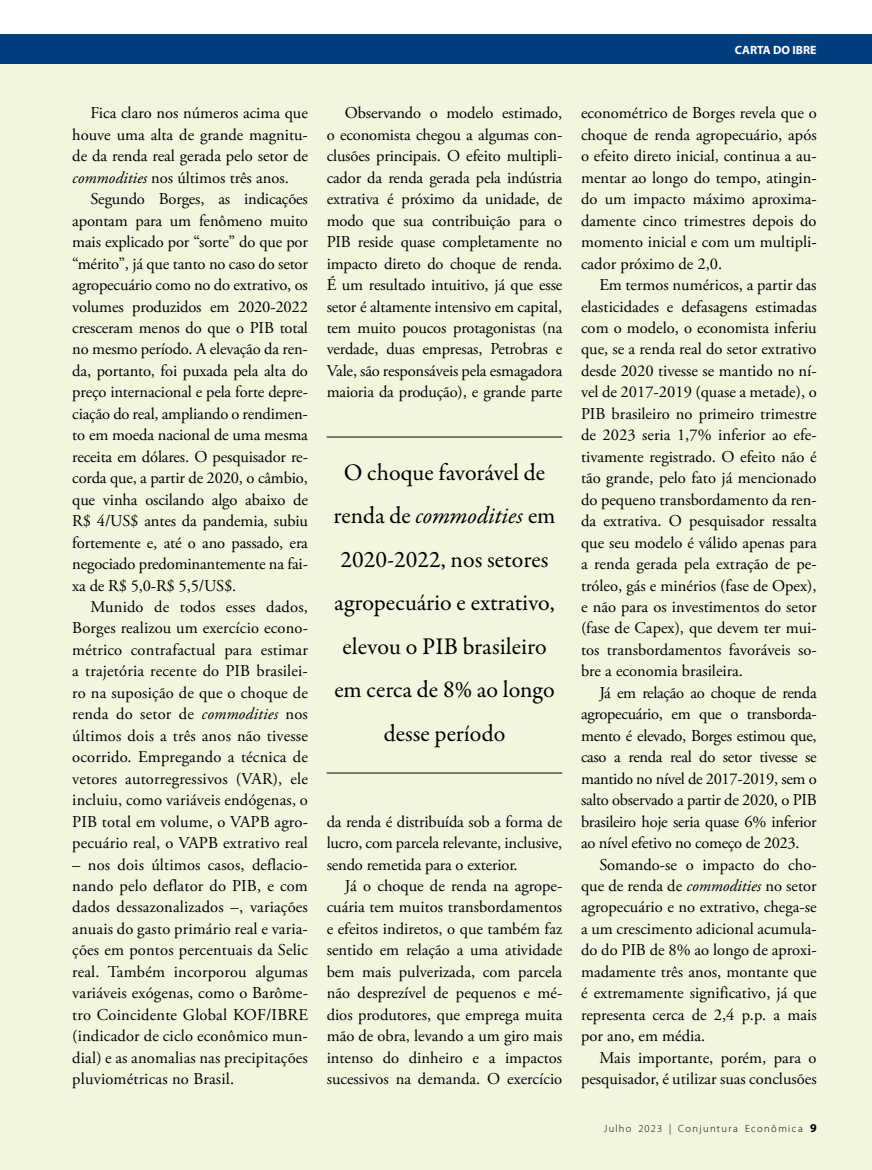
<style>
.page{position:relative;width:872px;height:1170px;background:#fff}
.page>*{position:absolute;margin:0;border:0;box-sizing:border-box;transform-origin:0 0}
.t1{font:24px/43.5px "Garamond Premr Pro";color:#000;text-align:center}
.t2{font:16.5px/21.5px "Adobe Garamond Pro";color:#000;text-align:justify}
.t3{font:12px "Adobe Corp ID Myriad Bd";color:#fff}
.t4{font:10.5px "Adobe Corp ID Myriad Lt";letter-spacing:.125em;color:#000}
.s1{font-style:italic}
.s2{font-family:"Adobe Corp ID Myriad Bd";font-size:12px}
</style>
<div class="page">
<div style="left:0;top:55px;width:872px;height:1114px;background:#f1f6de"></div>
<div style="left:0;top:34px;width:872px;height:30px;background:#003e7e"></div>
<hr style="left:327px;top:437px;width:235px;height:1px;background:#000">
<hr style="left:327px;top:772px;width:235px;height:1px;background:#000">
<p class="t3" style="left:735px;top:43px;width:83px">CARTA DO IBRE</p>
<p class="t2" style="left:72px;top:103px;width:237px;text-indent:18px">Fica claro nos números acima que houve uma alta de grande magnitu&shy;de da renda real gerada pelo setor de <span class="s1">commodities</span> nos últimos três anos.</p>
<p class="t2" style="left:72px;top:189px;width:237px;text-indent:18px">Segundo Borges, as indicações apontam para um fenômeno muito mais explicado por “sorte” do que por “mérito”, já que tanto no caso do setor agropecuário como no do extrativo, os volumes produzidos em 2020-2022 cresceram menos do que o PIB total no mesmo período. A elevação da ren&shy;da, portanto, foi puxada pela alta do preço internacional e pela forte depre&shy;ciação do real, ampliando o rendimen&shy;to em moeda nacional de uma mesma receita em dólares. O pesquisador re&shy;corda que, a partir de 2020, o câmbio, que vinha oscilando algo abaixo de R$ 4/US$ antes da pandemia, subiu fortemente e, até o ano passado, era negociado predominantemente na fai&shy;xa de R$ 5,0-R$ 5,5/US$.</p>
<p class="t2" style="left:72px;top:596px;width:237px;text-indent:18px">Munido de todos esses dados, Borges realizou um exercício econo&shy;métrico contrafactual para estimar a trajetória recente do PIB brasilei&shy;ro na suposição de que o choque de renda do setor de <span class="s1">commodities</span> nos últimos dois a três anos não tivesse ocorrido. Empregando a técnica de vetores autorregressivos (VAR), ele incluiu, como variáveis endógenas, o PIB total em volume, o VAPB agro&shy;pecuário real, o VAPB extrativo real</p>
<p class="t2" style="left:72px;top:854px;width:237px">– nos dois últimos casos, deflacio&shy;nando pelo deflator do PIB, e com dados dessazonalizados –, variações anuais do gasto primário real e varia&shy;ções em pontos percentuais da Selic real. Também incorporou algumas variáveis exógenas, como o Barôme&shy;tro Coincidente Global KOF/IBRE (indicador de ciclo econômico mun&shy;dial) e as anomalias nas precipitações pluviométricas no Brasil.</p>
<p class="t2" style="left:327px;top:103px;width:237px;text-indent:18px">Observando o modelo estimado, o economista chegou a algumas con&shy;clusões principais. O efeito multipli&shy;cador da renda gerada pela indústria extrativa é próximo da unidade, de modo que sua contribuição para o PIB reside quase completamente no impacto direto do choque de renda.<br>É um resultado intuitivo, já que esse setor é altamente intensivo em capital, tem muito poucos protagonistas (na verdade, duas empresas, Petrobras e Vale, são responsáveis pela esmagadora maioria da produção), e grande parte</p>
<h1 class="t1" style="left:333px;top:451px;width:223px">O choque favorável de renda de <span class="s1">commodities</span> em<br>2020-2022, nos setores agropecuário e extrativo, elevou o PIB brasileiro em cerca de 8% ao longo desse período</h1>
<p class="t2" style="left:327px;top:811px;width:237px">da renda é distribuída sob a forma de lucro, com parcela relevante, inclusive, sendo remetida para o exterior.</p>
<p class="t2" style="left:327px;top:875px;width:237px;text-indent:18px">Já o choque de renda na agrope&shy;cuária tem muitos transbordamentos e efeitos indiretos, o que também faz sentido em relação a uma atividade bem mais pulverizada, com parcela não desprezível de pequenos e mé&shy;dios produtores, que emprega muita mão de obra, levando a um giro mais intenso do dinheiro e a impactos sucessivos na demanda. O exercício</p>
<p class="t2" style="left:581px;top:103px;width:237px">econométrico de Borges revela que o choque de renda agropecuário, após o efeito direto inicial, continua a au&shy;mentar ao longo do tempo, atingin&shy;do um impacto máximo aproxima&shy;damente cinco trimestres depois do momento inicial e com um multipli&shy;cador próximo de 2,0.</p>
<p class="t2" style="left:581px;top:274px;width:237px;text-indent:18px">Em termos numéricos, a partir das elasticidades e defasagens estimadas com o modelo, o economista inferiu que, se a renda real do setor extrativo desde 2020 tivesse se mantido no ní&shy;vel de 2017-2019 (quase a metade), o PIB brasileiro no primeiro trimestre de 2023 seria 1,7% inferior ao efe&shy;tivamente registrado. O efeito não é tão grande, pelo fato já mencionado do pequeno transbordamento da ren&shy;da extrativa. O pesquisador ressalta que seu modelo é válido apenas para a renda gerada pela extração de pe&shy;tróleo, gás e minérios (fase de Opex), e não para os investimentos do setor (fase de Capex), que devem ter mui&shy;tos transbordamentos favoráveis so&shy;bre a economia brasileira.</p>
<p class="t2" style="left:581px;top:682px;width:237px;text-indent:18px">Já em relação ao choque de renda agropecuário, em que o transborda&shy;mento é elevado, Borges estimou que, caso a renda real do setor tivesse se mantido no nível de 2017-2019, sem o salto observado a partir de 2020, o PIB brasileiro hoje seria quase 6% inferior ao nível efetivo no começo de 2023.</p>
<p class="t2" style="left:581px;top:854px;width:237px;text-indent:18px">Somando-se o impacto do cho&shy;que de renda de <span class="s1">commodities</span> no setor agropecuário e no extrativo, chega-se a um crescimento adicional acumula&shy;do do PIB de 8% ao longo de aproxi&shy;madamente três anos, montante que é extremamente significativo, já que representa cerca de 2,4 p.p. a mais por ano, em média.</p>
<p class="t2" style="left:581px;top:1047px;width:237px;text-align:right">Mais importante, porém, para o pesquisador, é utilizar suas conclusões</p>
<p class="t4" style="left:604px;top:1122px;width:214px">Julho 2023 | Conjuntura Econômica <span class="s2">9</span></p>
</div>
